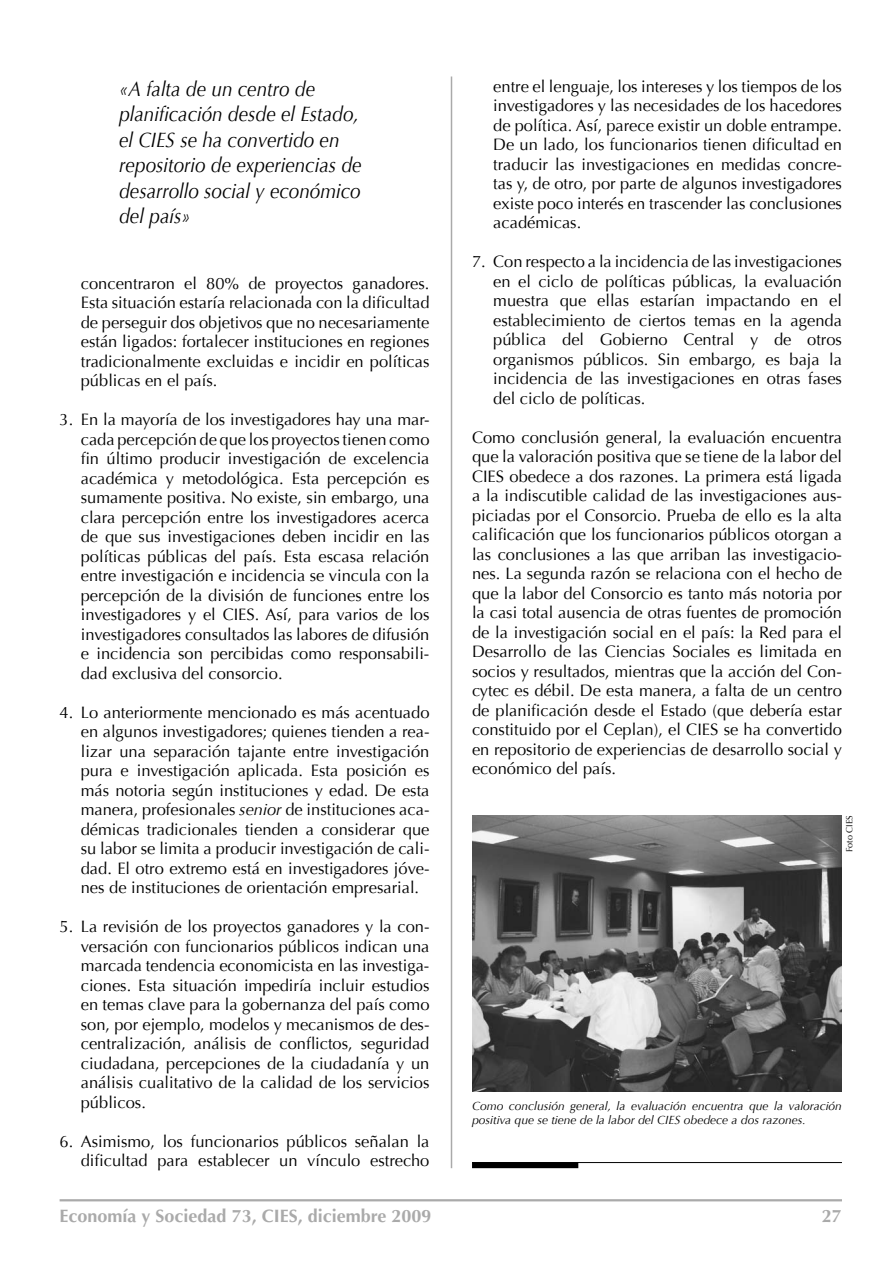
<style>
.page{position:relative;width:893px;height:1263px;background:#fff}
.page>*{position:absolute;margin:0;border:0;box-sizing:border-box;transform-origin:0 0}
.t1{font:italic 21px/25.5px "Optima";color:#000;scale:.9 1}
.t2{font:700 18px "Optima LH East A";color:#aaa}
.t3{font:16.5px/19.5px "Optima";color:#000;text-align:justify}
.t4{font:italic 12px/14.2px "Optima";color:#000}
.t5{font:9px "Optima";color:#000}
.s1{font-style:italic}
</style>
<div class="page">
<hr style="left:60px;top:1199px;width:782px;height:2px;background:#aaa">
<hr style="left:451px;top:77px;width:1px;height:1091px;background:#aaa">
<img style="left:472px;top:815px;width:370px;height:276px">
<hr style="left:472px;top:1162px;width:370px;height:1px;background:#000">
<div style="left:472px;top:1162px;width:106px;height:6px;background:#000"></div>
<p class="t1" style="left:119px;top:76px;width:271px">«A falta de un centro de planificación desde el Estado, el CIES se ha convertido en repositorio de experiencias de desarrollo social y económico del país»</p>
<p class="t3" style="left:81px;top:273px;width:350px">concentraron el 80% de proyectos ganadores.<br>Esta situación estaría relacionada con la dificultad de perseguir dos objetivos que no necesariamente están ligados: fortalecer instituciones en regiones tradicionalmente excluidas e incidir en políticas públicas en el país.</p>
<p class="t3" style="left:81px;top:410px;width:350px;text-indent:-21px">3. En la mayoría de los investigadores hay una mar– cada percepción de que los proyectos tienen como fin último producir investigación de excelencia académica y metodológica. Esta percepción es sumamente positiva. No existe, sin embargo, una clara percepción entre los investigadores acerca de que sus investigaciones deben incidir en las políticas públicas del país. Esta escasa relación entre investigación e incidencia se vincula con la percepción de la división de funciones entre los investigadores y el CIES. Así, para varios de los investigadores consultados las labores de difusión e incidencia son percibidas como responsabili– dad exclusiva del consorcio.</p>
<p class="t3" style="left:81px;top:703px;width:350px;text-indent:-21px">4. Lo anteriormente mencionado es más acentuado en algunos investigadores; quienes tienden a rea– lizar una separación tajante entre investigación pura e investigación aplicada. Esta posición es más notoria según instituciones y edad. De esta manera, profesionales <span class="s1">senior</span> de instituciones aca– démicas tradicionales tienden a considerar que su labor se limita a producir investigación de cali– dad. El otro extremo está en investigadores jóve– nes de instituciones de orientación empresarial.</p>
<p class="t3" style="left:81px;top:917px;width:350px;text-indent:-21px">5. La revisión de los proyectos ganadores y la con– versación con funcionarios públicos indican una marcada tendencia economicista en las investiga– ciones. Esta situación impediría incluir estudios en temas clave para la gobernanza del país como son, por ejemplo, modelos y mecanismos de des– centralización, análisis de conflictos, seguridad ciudadana, percepciones de la ciudadanía y un análisis cualitativo de la calidad de los servicios públicos.</p>
<p class="t3" style="left:60px;top:1132px;width:371px;text-align:right">6. Asimismo, los funcionarios públicos señalan la dificultad para establecer un vínculo estrecho</p>
<p class="t3" style="left:493px;top:77px;width:350px">entre el lenguaje, los intereses y los tiempos de los investigadores y las necesidades de los hacedores de política. Así, parece existir un doble entrampe.<br>De un lado, los funcionarios tienen dificultad en traducir las investigaciones en medidas concre– tas y, de otro, por parte de algunos investigadores existe poco interés en trascender las conclusiones académicas.</p>
<p class="t3" style="left:493px;top:252px;width:350px;text-indent:-21px">7. Con respecto a la incidencia de las investigaciones en el ciclo de políticas públicas, la evaluación muestra que ellas estarían impactando en el establecimiento de ciertos temas en la agenda pública del Gobierno Central y de otros organismos públicos. Sin embargo, es baja la incidencia de las investigaciones en otras fases del ciclo de políticas.</p>
<p class="t3" style="left:472px;top:428px;width:371px">Como conclusión general, la evaluación encuentra que la valoración positiva que se tiene de la labor del CIES obedece a dos razones. La primera está ligada a la indiscutible calidad de las investigaciones aus– piciadas por el Consorcio. Prueba de ello es la alta calificación que los funcionarios públicos otorgan a las conclusiones a las que arriban las investigacio– nes. La segunda razón se relaciona con el hecho de que la labor del Consorcio es tanto más notoria por la casi total ausencia de otras fuentes de promoción de la investigación social en el país: la Red para el Desarrollo de las Ciencias Sociales es limitada en socios y resultados, mientras que la acción del Con– cytec es débil. De esta manera, a falta de un centro de planificación desde el Estado (que debería estar constituido por el Ceplan), el CIES se ha convertido en repositorio de experiencias de desarrollo social y económico del país.</p>
<p class="t5" style="left:844px;top:852px;width:38px;rotate:-90deg">Foto CIES</p>
<p class="t4" style="left:472px;top:1098px;width:371px">Como conclusión general, la evaluación encuentra que la valoración positiva que se tiene de la labor del CIES obedece a dos razones.</p>
<p class="t2" style="left:60px;top:1204px;width:373px">Economía y Sociedad 73, CIES, diciembre 2009</p>
<p class="t2" style="left:822px;top:1204px;width:22px">27</p>
</div>
